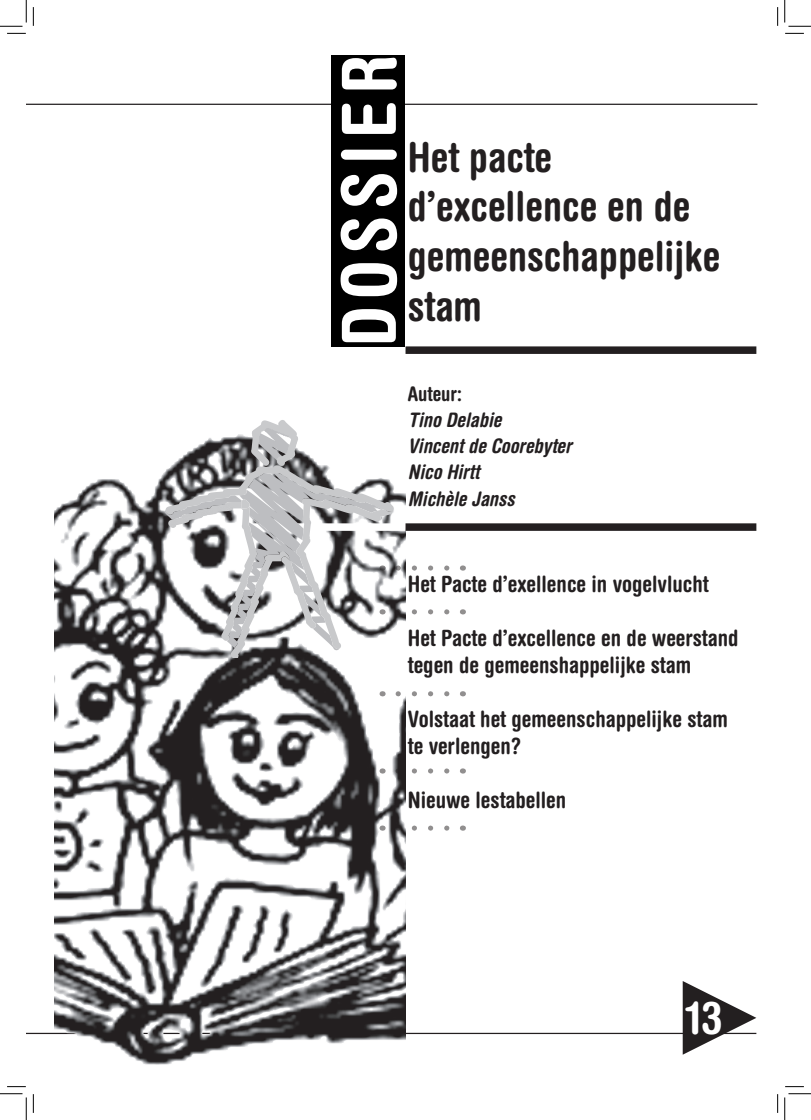
<style>
.page{position:relative;width:811px;height:1120px;background:#fff}
.page>*{position:absolute;margin:0;border:0;box-sizing:border-box;transform-origin:0 0}
.t1{font:700 condensed 75px "Helvetica Rounded LT Std";letter-spacing:.09em;color:#fff}
.t2{font:700 condensed 45px "Helvetica Rounded LT Std";color:#fff}
.t3{font:700 condensed 41.25px/49.5px "Helvetica Rounded LT Std";color:#231f20}
.t4{font:700 condensed 22.5px/27px "Helvetica Rounded LT Std";color:#231f20}
.t5{font:italic 700 condensed 20px/26.2px "Helvetica Rounded LT Std";color:#231f20}
.t6{font:700 condensed 20px "Helvetica Rounded LT Std";color:#231f20}
</style>
<div class="page">
<hr style="left:26px;top:1032px;width:730px;height:1px;background:#231f20">
<hr style="left:26px;top:104px;width:731px;height:1px;background:#231f20">
<img style="left:55px;top:103px;width:350px;height:961px">
<div style="left:252px;top:346px;width:153px;height:8px;background:#fff"></div>
<div style="left:405px;top:346px;width:351px;height:8px;background:#231f20"></div>
<div style="left:405px;top:523px;width:351px;height:7px;background:#231f20"></div>
<img style="left:241px;top:420px;width:57px;height:45px">
<svg style="left:683px;top:981px;width:73px;height:73px"></svg>
<div style="left:331px;top:55px;width:74px;height:291px;background:#000"></div>
<svg style="left:165px;top:465px;width:289px;height:192px"></svg>
<svg style="left:398px;top:691px;width:52px;height:5px"></svg>
<svg style="left:398px;top:768px;width:52px;height:5px"></svg>
<svg style="left:398px;top:825px;width:52px;height:5px"></svg>
<svg style="left:7px;top:33px;width:19px;height:1px"></svg>
<svg style="left:785px;top:33px;width:19px;height:1px"></svg>
<svg style="left:33px;top:7px;width:1px;height:19px"></svg>
<svg style="left:33px;top:1094px;width:1px;height:18px"></svg>
<svg style="left:777px;top:7px;width:1px;height:19px"></svg>
<svg style="left:777px;top:1094px;width:1px;height:18px"></svg>
<svg style="left:0;top:0;width:27px;height:27px"></svg>
<svg style="left:0;top:1093px;width:27px;height:26px"></svg>
<svg style="left:784px;top:0;width:27px;height:27px"></svg>
<svg style="left:784px;top:1093px;width:27px;height:26px"></svg>
<h1 class="t1" style="left:323px;top:346px;width:293px;rotate:-90deg">DOSSIER</h1>
<h3 class="t3" style="left:408px;top:132px;width:314px">Het pacte d’excellence en de gemeenschappelijke stam</h3>
<p class="t6" style="left:408px;top:381px;width:56px">Auteur:</p>
<p class="t5" style="left:408px;top:407px;width:165px">Tino Delabie<br>Vincent de Coorebyter<br>Nico Hirtt<br>Michèle Janss</p>
<p class="t4" style="left:408px;top:570px;width:302px">Het Pacte d’exellence in vogelvlucht</p>
<p class="t4" style="left:408px;top:624px;width:332px">Het Pacte d’excellence en de weerstand tegen de gemeenshappelijke stam</p>
<p class="t4" style="left:408px;top:705px;width:321px">Volstaat het gemeenschappelijke stam te verlengen?</p>
<p class="t4" style="left:408px;top:786px;width:160px">Nieuwe lestabellen</p>
<h2 class="t2" style="left:686px;top:990px;width:38px">13</h2>
</div>
